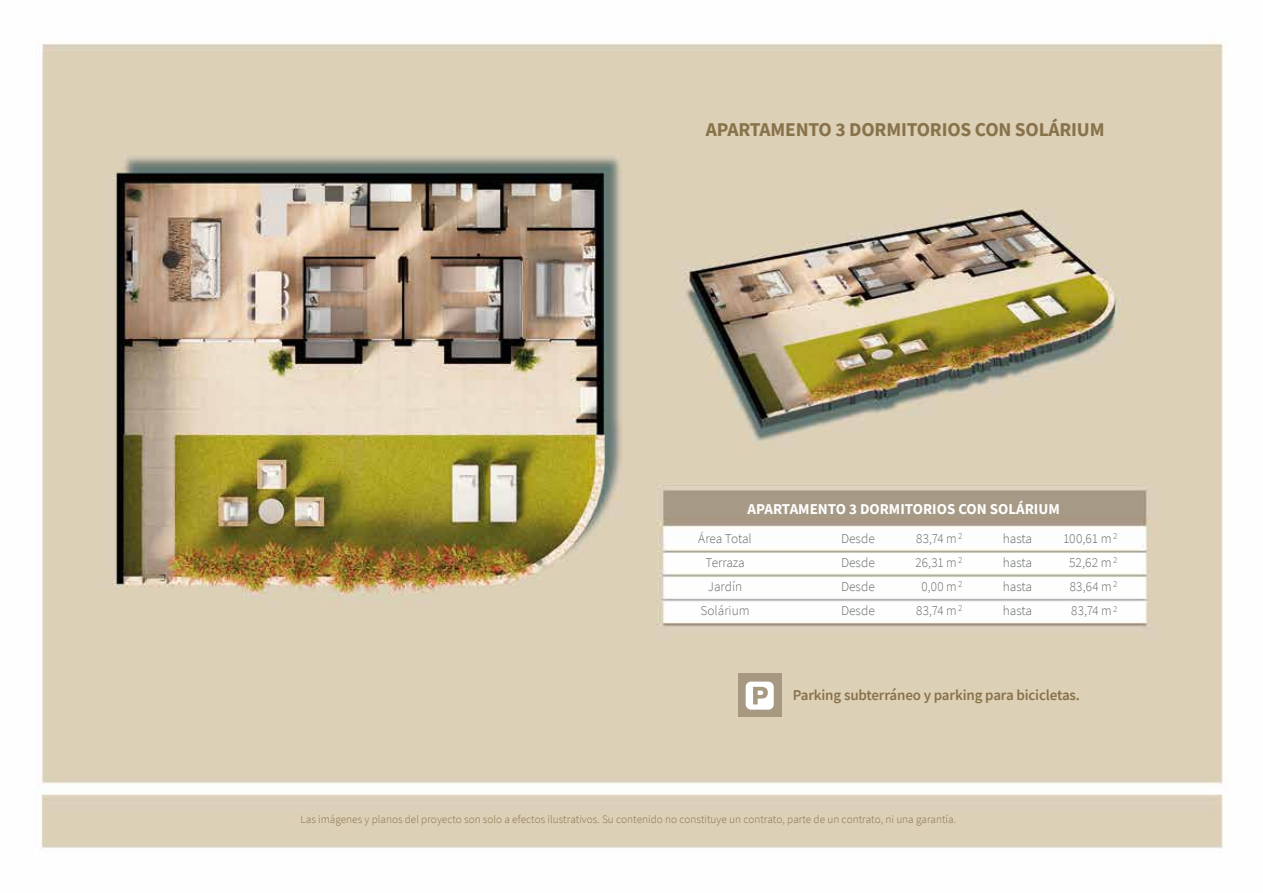
<style>
.page{position:relative;width:1263px;height:893px;background:#fff}
.page>*{position:absolute;margin:0;border:0;box-sizing:border-box;transform-origin:0 0}
.t1{font:700 19.5px "Source Sans Pro";letter-spacing:-.01em;color:#88724a}
.t2{font:600 15px "Source Sans Pro";letter-spacing:-.01em;color:#88724a}
.t3{font:700 15px "Source Sans Pro";color:#fff}
.t4{font:300 13.5px/24px "Source Sans Pro";color:#666a6c;text-align:justify}
.t5{font:300 13.5px/24px "Source Sans Pro";color:#666a6c;text-align:center;scale:.96 1}
.t6{font:300 11.25px "Source Sans Pro";color:#88724a}
.t7{font:300 9px "Source Sans Pro";color:#666a6c}
</style>
<div class="page">
<img style="left:38px;top:42px;width:1189px;height:807px">
<div style="left:738px;top:674px;width:43px;height:43px;background:#a79882"></div>
<svg style="left:746px;top:682px;width:28px;height:28px"></svg>
<h1 class="t1" style="left:706px;top:116px;width:400px">APARTAMENTO 3 DORMITORIOS CON SOLÁRIUM</h1>
<h2 class="t3" style="left:748px;top:499px;width:314px">APARTAMENTO 3 DORMITORIOS CON SOLÁRIUM</h2>
<p class="t7" style="left:958px;top:531px;width:6px">2</p>
<p class="t7" style="left:958px;top:555px;width:6px">2</p>
<p class="t7" style="left:958px;top:579px;width:6px">2</p>
<p class="t7" style="left:958px;top:603px;width:6px">2</p>
<p class="t4" style="left:698px;top:527px;width:55px;text-align:center">Área Total<br>Terraza<br>Jardín<br>Solárium</p>
<p class="t5" style="left:915px;top:527px;width:45px">83,74 m<br>26,31 m<br>0,00 m<br>83,74 m</p>
<p class="t4" style="left:1069px;top:527px;width:44px;text-indent:-6px">100,61 m 52,62 m 83,64 m 83,74 m</p>
<p class="t4" style="left:841px;top:527px;width:35px">Desde Desde Desde Desde</p>
<p class="t4" style="left:1003px;top:527px;width:31px">hasta hasta hasta hasta</p>
<p class="t7" style="left:1113px;top:531px;width:6px">2</p>
<p class="t7" style="left:1113px;top:555px;width:6px">2</p>
<p class="t7" style="left:1113px;top:579px;width:6px">2</p>
<p class="t7" style="left:1113px;top:603px;width:6px">2</p>
<h2 class="t2" style="left:793px;top:685px;width:289px">Parking subterráneo y parking para bicicletas.</h2>
<p class="t6" style="left:301px;top:812px;width:657px">Las imágenes y planos del proyecto son solo a efectos ilustrativos. Su contenido no constituye un contrato, parte de un contrato, ni una garantía.</p>
</div>
